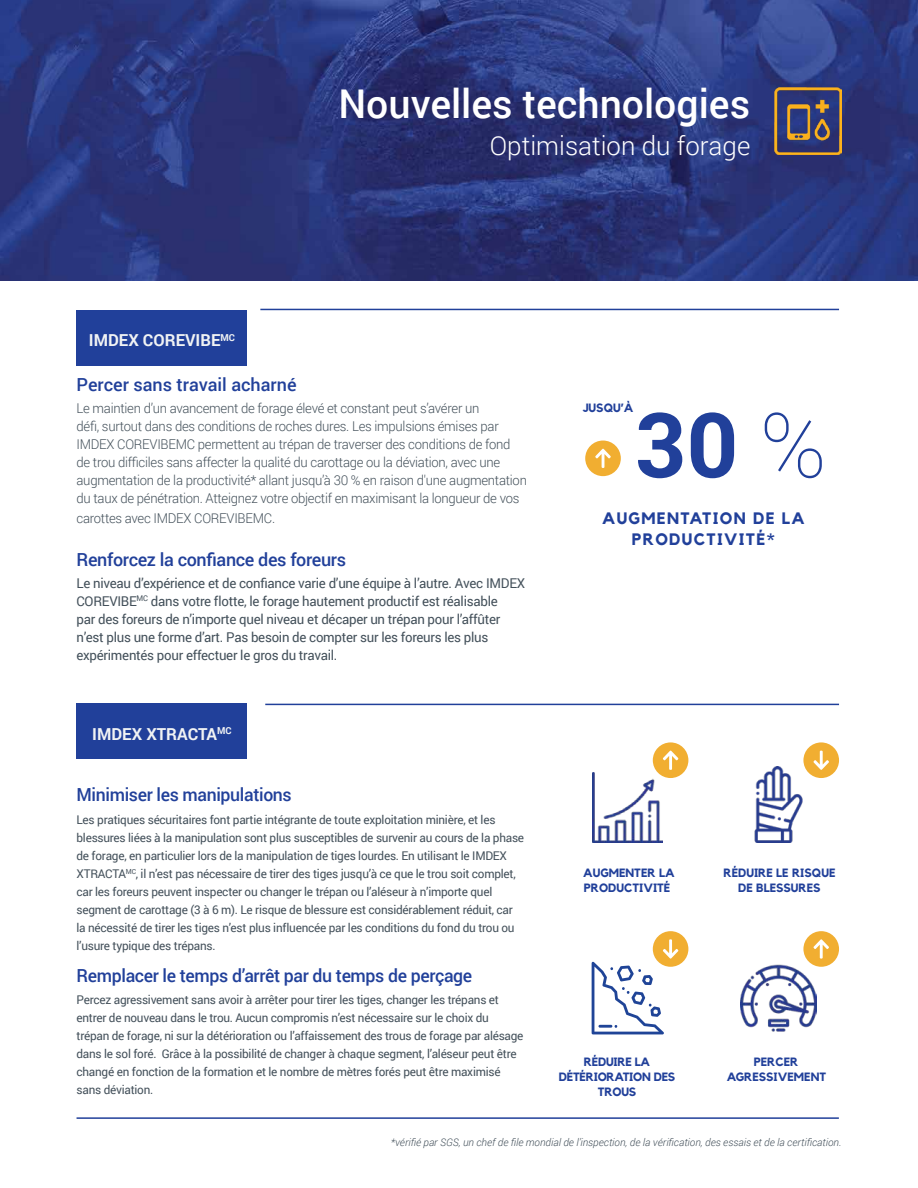
<style>
.page{position:relative;width:918px;height:1188px;background:#fff}
.page>*{position:absolute;margin:0;border:0;box-sizing:border-box;transform-origin:0 0}
.t1{font:700 90px "Roboto";color:#21409a}
.t2{font:500 39.6px "Roboto";color:#fff}
.t3{font:300 26.1px "Roboto";color:#fff}
.t4{font:500 18px "Roboto";letter-spacing:-.02em;color:#21409a}
.t5{font:500 18px "Roboto";color:#21409a}
.t6{font:700 16.5px "Roboto";color:#f1f3f4}
.t7{font:700 16.5px/21px "Kollektif";letter-spacing:.08em;color:#21409a;text-align:center}
.t8{font:300 13.5px/18px "Roboto";letter-spacing:-.02em;color:#43505a}
.t9{font:13.5px/18px "Roboto";letter-spacing:-.02em;color:#43505a}
.t10{font:12px/18px "Roboto";letter-spacing:-.02em;color:#43505a}
.t11{font:700 12px/15px "Kollektif";color:#21409a;text-align:center}
.t12{font:700 12px/15px "Kollektif";letter-spacing:-.02em;color:#21409a;text-align:center}
.t13{font:italic 300 10.5px "Roboto";color:#43505a}
.s1{font-weight:100}
</style>
<div class="page">
<img style="left:0;top:0;width:918px;height:280px">
<hr style="left:260px;top:309px;width:579px;height:1px;background:#21409a">
<hr style="left:265px;top:704px;width:574px;height:1px;background:#21409a">
<hr style="left:77px;top:1117px;width:762px;height:2px;background:#21409a">
<img style="left:593px;top:773px;width:70px;height:69px">
<img style="left:754px;top:766px;width:63px;height:77px">
<img style="left:740px;top:964px;width:77px;height:68px">
<div style="left:77px;top:704px;width:170px;height:55px;background:#21409a"></div>
<div style="left:77px;top:310px;width:170px;height:55px;background:#21409a"></div>
<img style="left:775px;top:88px;width:66px;height:66px">
<div style="left:653px;top:742px;width:35px;height:36px;background:#f1ae31;border-radius:50%"></div>
<div style="left:653px;top:931px;width:35px;height:36px;background:#f1ae31;border-radius:50%"></div>
<div style="left:803px;top:742px;width:36px;height:36px;background:#f1ae31;border-radius:50%"></div>
<div style="left:585px;top:441px;width:36px;height:35px;background:#f1ae31;border-radius:50%"></div>
<div style="left:803px;top:931px;width:36px;height:36px;background:#f1ae31;border-radius:50%"></div>
<svg style="left:663px;top:751px;width:15px;height:19px"></svg>
<svg style="left:592px;top:939px;width:86px;height:95px"></svg>
<svg style="left:814px;top:751px;width:15px;height:19px"></svg>
<svg style="left:595px;top:449px;width:16px;height:19px"></svg>
<svg style="left:814px;top:939px;width:15px;height:20px"></svg>
<h3 class="t6" style="left:89px;top:329px;width:148px">IMDEX COREVIBE<sup>MC</sup></h3>
<h2 class="t2" style="left:338px;top:76px;width:413px">Nouvelles technologies</h2>
<h3 class="t3" style="left:490px;top:128px;width:262px">Optimisation du forage</h3>
<h3 class="t5" style="left:77px;top:372px;width:222px">Percer sans travail acharné</h3>
<p class="t8" style="left:77px;top:399px;width:452px">Le maintien d’un avancement de forage élevé et constant peut s’avérer un<br>défi, surtout dans des conditions de roches dures. Les impulsions émises par IMDEX COREVIBEMC permettent au trépan de traverser des conditions de fond de trou difficiles sans affecter la qualité du carottage ou la déviation, avec une augmentation de la productivité* allant jusqu’à 30 % en raison d'une augmentation du taux de pénétration. Atteignez votre objectif en maximisant la longueur de vos</p>
<p class="t8" style="left:77px;top:509px;width:200px">carottes avec IMDEX COREVIBEMC.</p>
<h3 class="t4" style="left:77px;top:547px;width:271px">Renforcez la confiance des foreurs</h3>
<p class="t9" style="left:77px;top:574px;width:450px">Le niveau d’expérience et de confiance varie d’une équipe à l’autre. Avec IMDEX COREVIBE<sup>MC</sup> dans votre flotte, le forage hautement productif est réalisable<br>par des foreurs de n’importe quel niveau et décaper un trépan pour l’affûter n’est plus une forme d’art. Pas besoin de compter sur les foreurs les plus expérimentés pour effectuer le gros du travail.</p>
<h3 class="t6" style="left:92px;top:722px;width:141px">IMDEX XTRACTA<sup>MC</sup></h3>
<h3 class="t4" style="left:77px;top:782px;width:217px">Minimiser les manipulations</h3>
<p class="t10" style="left:77px;top:810px;width:449px">Les pratiques sécuritaires font partie intégrante de toute exploitation minière, et les blessures liées à la manipulation sont plus susceptibles de survenir au cours de la phase de forage, en particulier lors de la manipulation de tiges lourdes. En utilisant le IMDEX XTRACTA<sup>MC</sup>, il n’est pas nécessaire de tirer des tiges jusqu’à ce que le trou soit complet, car les foreurs peuvent inspecter ou changer le trépan ou l’aléseur à n’importe quel segment de carottage (3 à 6 m). Le risque de blessure est considérablement réduit, car la nécessité de tirer les tiges n’est plus influencée par les conditions du fond du trou ou l’usure typique des trépans.</p>
<h3 class="t4" style="left:77px;top:963px;width:397px">Remplacer le temps d’arrêt par du temps de perçage</h3>
<p class="t10" style="left:77px;top:990px;width:449px">Percez agressivement sans avoir à arrêter pour tirer les tiges, changer les trépans et entrer de nouveau dans le trou. Aucun compromis n’est nécessaire sur le choix du trépan de forage, ni sur la détérioration ou l’affaissement des trous de forage par alésage dans le sol foré. Grâce à la possibilité de changer à chaque segment, l’aléseur peut être changé en fonction de la formation et le nombre de mètres forés peut être maximisé sans déviation.</p>
<p class="t11" style="left:583px;top:400px;width:52px">JUSQU’À</p>
<h1 class="t1" style="left:635px;top:382px;width:193px">30 <span class="s1">%</span></h1>
<h3 class="t7" style="left:602px;top:507px;width:204px">AUGMENTATION DE LA<br>PRODUCTIVITÉ*</h3>
<p class="t11" style="left:583px;top:865px;width:93px;text-align:left">AUGMENTER LA<br>PRODUCTIVITÉ</p>
<p class="t11" style="left:723px;top:865px;width:114px">RÉDUIRE LE RISQUE<br>DE BLESSURES</p>
<p class="t12" style="left:559px;top:1055px;width:118px">RÉDUIRE LA<br>DÉTÉRIORATION DES<br>TROUS</p>
<p class="t11" style="left:727px;top:1055px;width:101px">PERCER<br>AGRESSIVEMENT</p>
<p class="t13" style="left:391px;top:1135px;width:452px">*vérifié par SGS, un chef de file mondial de l’inspection, de la vérification, des essais et de la certification.</p>
</div>
